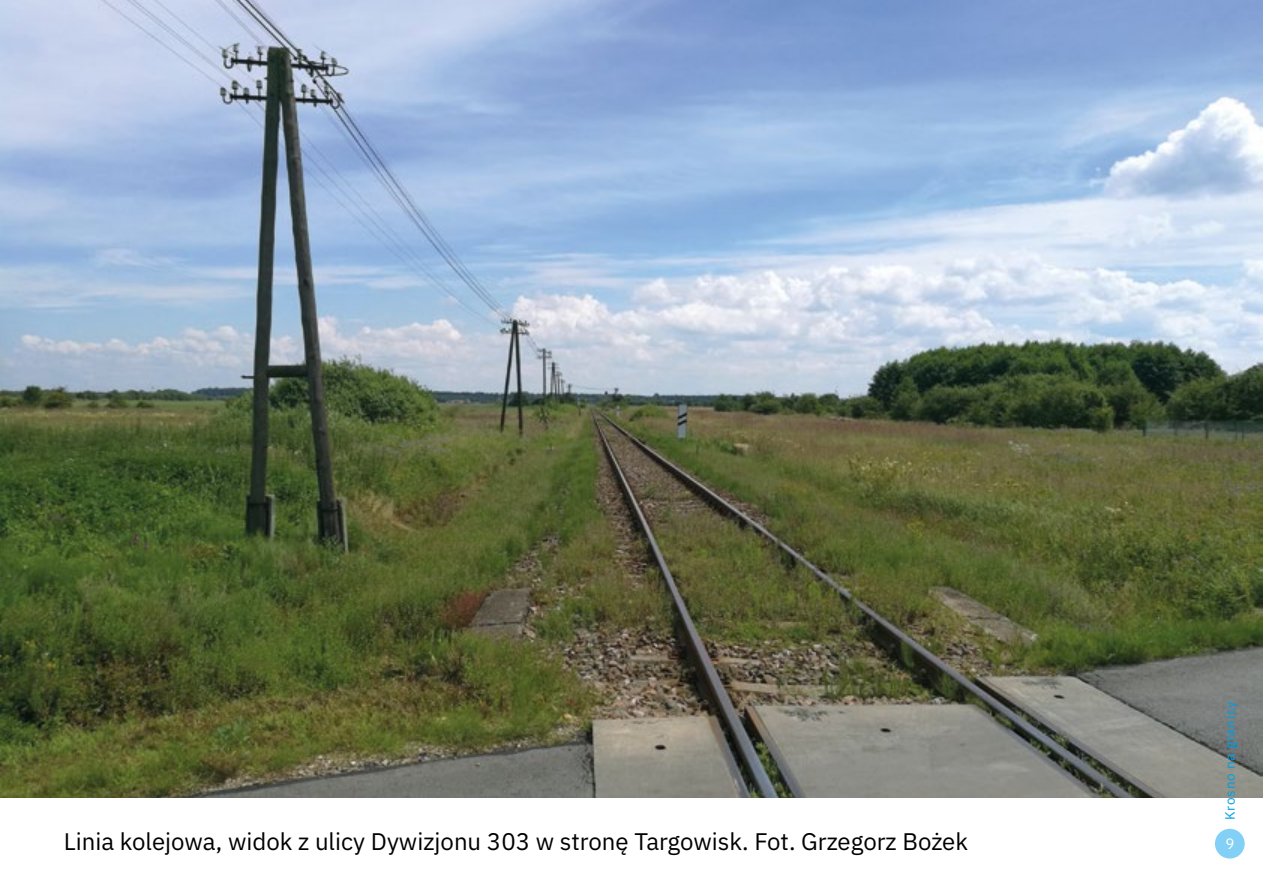
<style>
.page{position:relative;width:1263px;height:893px;background:#fff}
.page>*{position:absolute;margin:0;border:0;box-sizing:border-box;transform-origin:0 0}
.t1{font:24px "IBM Plex Sans";color:#000}
.t2{font:15px "IBM Plex Sans";color:#fff}
.t3{font:13.5px "IBM Plex Sans";letter-spacing:.05em;color:#009fe3}
</style>
<div class="page">
<img style="left:0;top:0;width:1263px;height:797px">
<div style="left:1215px;top:829px;width:30px;height:29px;background:#82d0f5;border-radius:50%"></div>
<p class="t3" style="left:1220px;top:820px;width:120px;rotate:-90deg">Krosno na granicy</p>
<p class="t1" style="left:64px;top:824px;width:906px">Linia kolejowa, widok z ulicy Dywizjonu 303 w stronę Targowisk. Fot. Grzegorz Bożek</p>
<p class="t2" style="left:1225px;top:832px;width:10px">9</p>
</div>
